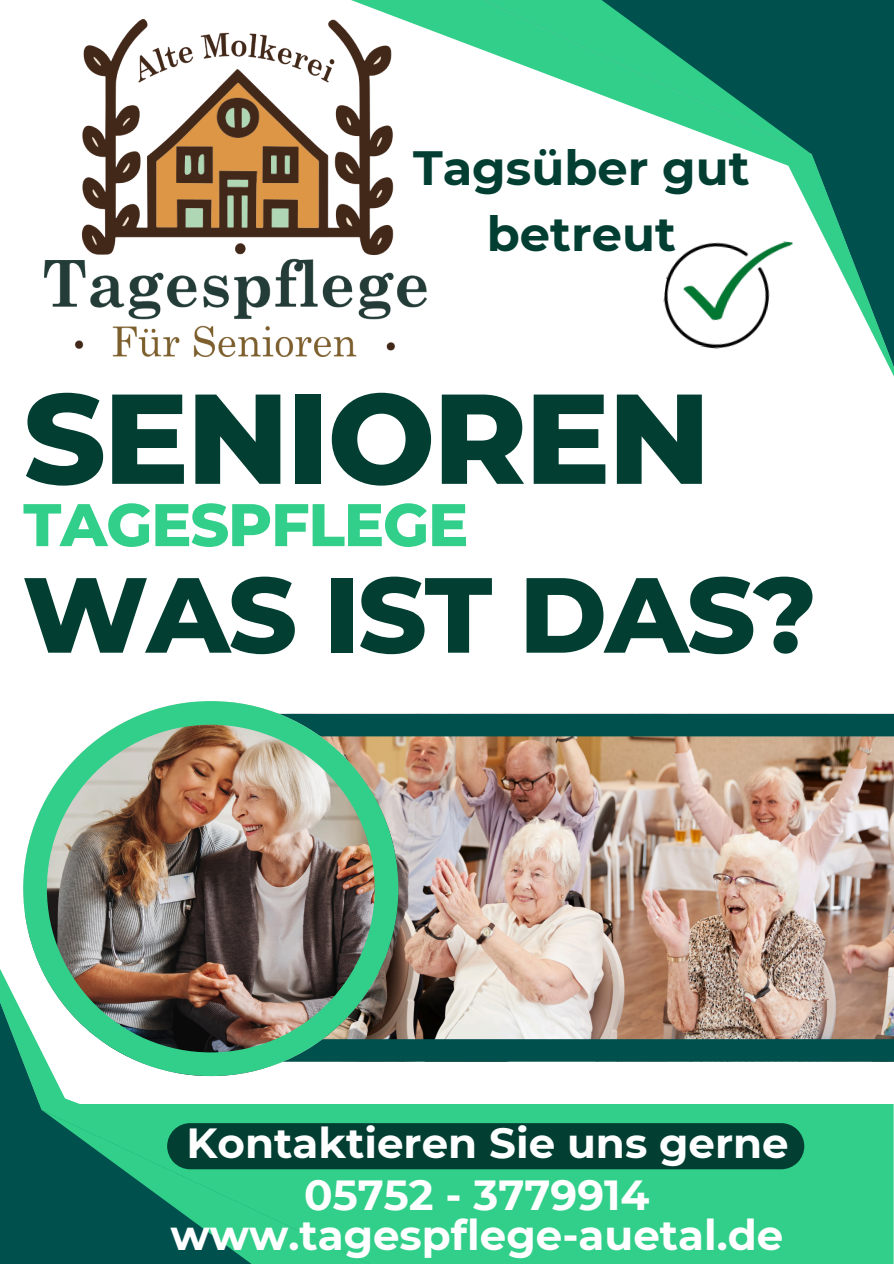
<style>
.page{position:relative;width:894px;height:1264px;background:#fff}
.page>*{position:absolute;margin:0;border:0;box-sizing:border-box;transform-origin:0 0}
.t1{font:800 127.5px "Montserrat";letter-spacing:-.02em;color:#023f32}
.t2{font:800 106.5px "Montserrat";letter-spacing:-.02em;color:#023f32}
.t3{font:800 60px "Montserrat";letter-spacing:-.02em;color:#32cf8a}
.t4{font:700 48px/66.3px "Montserrat";color:#023f32;text-align:center}
.t5{font:700 42px "Montserrat";color:#fff}
</style>
<div class="page">
<div style="left:587px;top:1104px;width:306px;height:159px;background:#32cf8a"></div>
<img style="left:398px;top:714px;width:495px;height:347px">
<svg style="left:265px;top:0;width:546px;height:357px"></svg>
<svg style="left:414px;top:0;width:397px;height:154px"></svg>
<svg style="left:811px;top:0;width:82px;height:375px"></svg>
<svg style="left:41px;top:855px;width:546px;height:408px"></svg>
<svg style="left:41px;top:1109px;width:397px;height:154px;background:#21a476"></svg>
<svg style="left:0;top:969px;width:41px;height:294px;background:#12675d"></svg>
<img style="left:44px;top:20px;width:382px;height:336px">
<img style="left:658px;top:227px;width:134px;height:129px">
<div style="left:167px;top:1123px;width:637px;height:46px;background:#023f32"></div>
<img style="left:23px;top:701px;width:375px;height:374px">
<p class="t4" style="left:413px;top:135px;width:338px">Tagsüber gut betreut</p>
<p class="t1" style="left:23px;top:360px;width:688px">SENIOREN</p>
<p class="t3" style="left:23px;top:488px;width:446px">TAGESPFLEGE</p>
<h1 class="t2" style="left:22px;top:549px;width:795px">WAS IST DAS?</h1>
<p class="t5" style="left:186px;top:1117px;width:603px">Kontaktieren Sie uns gerne</p>
<h2 class="t5" style="left:304px;top:1169px;width:347px">05752 - 3779914</h2>
<h3 class="t5" style="left:170px;top:1209px;width:614px">www.tagespflege-auetal.de</h3>
</div>
